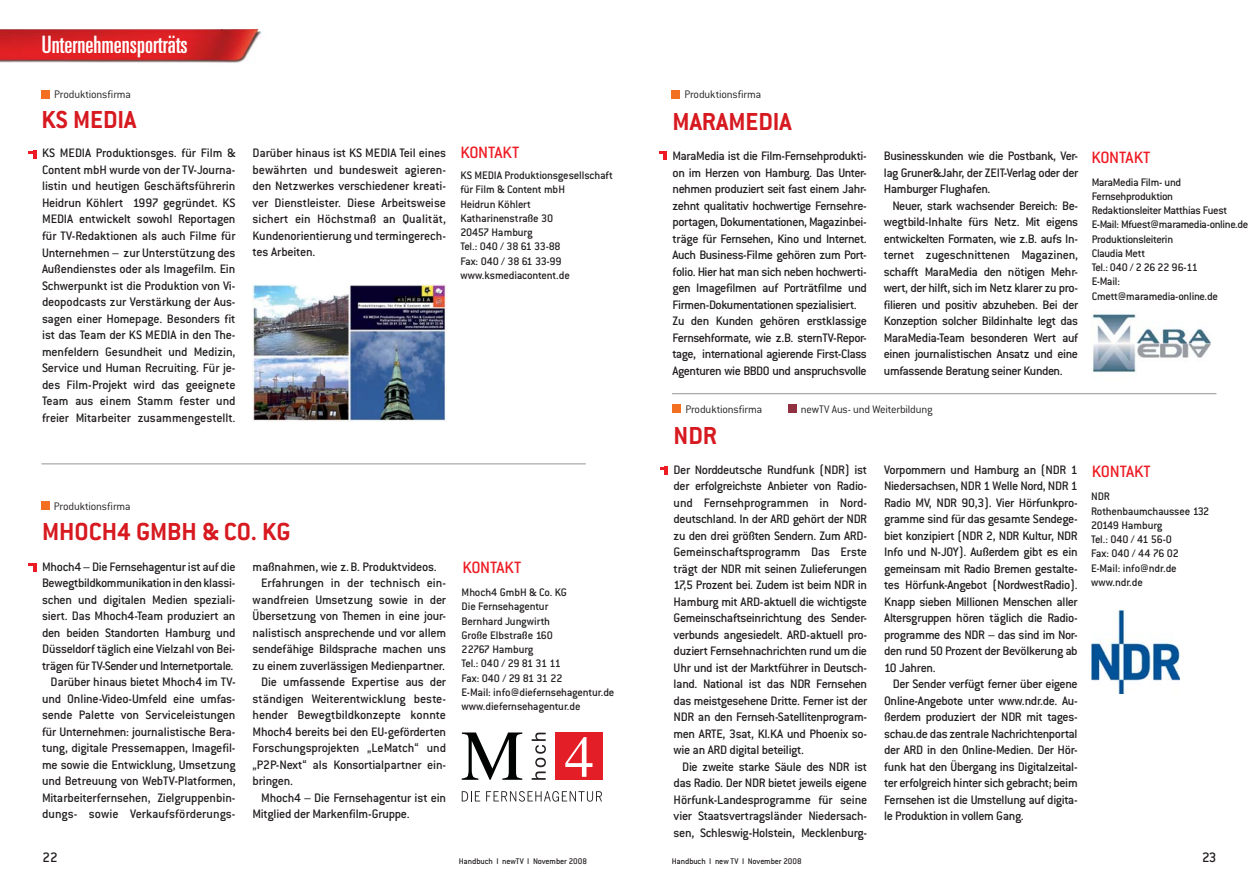
<style>
.page{position:relative;width:1259px;height:893px;background:#fff}
.page>*{position:absolute;margin:0;border:0;box-sizing:border-box;transform-origin:0 0}
.t1{font:700 27px "Conduit ITC";color:#d71920}
.t2{font:ultra-condensed 24px "Univers";color:#fff}
.t3{font:500 18px "Conduit ITC";letter-spacing:-.01em;color:#ed1c24}
.t4{font:500 15px "Conduit ITC";color:#231f20}
.t5{font:500 13.5px/16.5px "Conduit ITC";letter-spacing:-.02em;color:#231f20;text-align:justify}
.t6{font:500 12px/14.2px "Conduit ITC";letter-spacing:-.015em;color:#231f20}
.t7{font:300 12px "Conduit ITC";letter-spacing:-.01em;color:#231f20}
.t8{font:500 9px "Conduit ITC";letter-spacing:-.015em;color:#231f20}
</style>
<div class="page">
<img style="left:0;top:29px;width:262px;height:34px">
<img style="left:1091px;top:313px;width:120px;height:60px">
<hr style="left:41px;top:463px;width:545px;height:1px;background:#939598">
<svg style="left:29px;top:151px;width:7px;height:8px"></svg>
<div style="left:41px;top:90px;width:9px;height:8px;background:#f36f21"></div>
<img style="left:253px;top:284px;width:193px;height:137px">
<svg style="left:29px;top:563px;width:7px;height:9px"></svg>
<div style="left:41px;top:501px;width:9px;height:9px;background:#f36f21"></div>
<svg style="left:462px;top:732px;width:60px;height:48px"></svg>
<div style="left:555px;top:732px;width:47px;height:48px;background:#e41e26"></div>
<svg style="left:565px;top:737px;width:27px;height:40px"></svg>
<svg style="left:532px;top:733px;width:14px;height:47px"></svg>
<svg style="left:462px;top:791px;width:18px;height:10px"></svg>
<svg style="left:486px;top:791px;width:116px;height:11px"></svg>
<hr style="left:672px;top:393px;width:544px;height:1px;background:#939598">
<svg style="left:659px;top:151px;width:7px;height:8px"></svg>
<svg style="left:660px;top:467px;width:8px;height:8px"></svg>
<div style="left:673px;top:405px;width:8px;height:8px;background:#f36f21"></div>
<div style="left:671px;top:90px;width:9px;height:8px;background:#f36f21"></div>
<img style="left:1091px;top:610px;width:88px;height:84px">
<div style="left:788px;top:405px;width:8px;height:8px;background:#903041"></div>
<h2 class="t2" style="left:42px;top:36px;width:147px">Unternehmensporträts</h2>
<p class="t7" style="left:54px;top:90px;width:78px">Produktionsfirma</p>
<h1 class="t1" style="left:41px;top:108px;width:96px">KS MEDIA</h1>
<p class="t5" style="left:42px;top:146px;width:195px">KS MEDIA Produktionsges. für Film &amp; Content mbH wurde von der TV-Journa&shy;listin und heutigen Geschäftsführerin Heidrun Köhlert 1997 gegründet. KS MEDIA entwickelt sowohl Reportagen für TV-Redaktionen als auch Filme für Unternehmen – zur Unterstützung des Außendienstes oder als Imagefilm. Ein Schwerpunkt ist die Produktion von Vi&shy;deopodcasts zur Verstärkung der Aus&shy;sagen einer Homepage. Besonders fit ist das Team der KS MEDIA in den The&shy;menfeldern Gesundheit und Medizin, Service und Human Recruiting. Für je&shy;des Film-Projekt wird das geeignete Team aus einem Stamm fester und freier Mitarbeiter zusammengestellt.</p>
<p class="t5" style="left:253px;top:146px;width:195px">Darüber hinaus ist KS MEDIA Teil eines bewährten und bundesweit agieren&shy;den Netzwerkes verschiedener kreati&shy;ver Dienstleister. Diese Arbeitsweise sichert ein Höchstmaß an Qualität, Kundenorientierung und termingerech&shy;tes Arbeiten.</p>
<h3 class="t3" style="left:460px;top:145px;width:60px">KONTAKT</h3>
<p class="t6" style="left:460px;top:169px;width:154px">KS MEDIA Produktionsgesellschaft für Film &amp; Content mbH<br>Heidrun Köhlert<br>Katharinenstraße 30<br>20457 Hamburg<br>Tel.: 040 / 38 61 33-88<br>Fax: 040 / 38 61 33-99 www.ksmediacontent.de</p>
<p class="t7" style="left:54px;top:501px;width:78px">Produktionsfirma</p>
<h1 class="t1" style="left:42px;top:521px;width:250px">MHOCH4 GMBH &amp; CO. KG</h1>
<p class="t5" style="left:42px;top:559px;width:195px;text-align:right">Mhoch4 – Die Fernsehagentur ist auf die Bewegtbildkommunikation in den klassi&shy;schen und digitalen Medien speziali&shy;siert. Das Mhoch4-Team produziert an den beiden Standorten Hamburg und Düsseldorf täglich eine Vielzahl von Bei&shy;trägen für TV-Sender und Internetportale.<br>Darüber hinaus bietet Mhoch4 im TV&shy;und Online-Video-Umfeld eine umfas&shy;sende Palette von Serviceleistungen für Unternehmen: journalistische Bera&shy;tung, digitale Pressemappen, Imagefil&shy;me sowie die Entwicklung, Umsetzung und Betreuung von WebTV-Platformen, Mitarbeiterfernsehen, Zielgruppenbin&shy;dungs- sowie Verkaufsförderungs-</p>
<p class="t5" style="left:253px;top:559px;width:186px">maßnahmen, wie z. B. Produktvideos.</p>
<p class="t5" style="left:261px;top:576px;width:186px">Erfahrungen in der technisch ein-</p>
<p class="t5" style="left:253px;top:592px;width:195px">wandfreien Umsetzung sowie in der</p>
<p class="t5" style="left:253px;top:609px;width:195px">Übersetzung von Themen in eine jour-</p>
<p class="t5" style="left:253px;top:625px;width:195px">nalistisch ansprechende und vor allem</p>
<p class="t5" style="left:253px;top:642px;width:195px">sendefähige Bildsprache machen uns</p>
<p class="t5" style="left:253px;top:658px;width:194px">zu einem zuverlässigen Medienpartner.</p>
<p class="t5" style="left:261px;top:675px;width:186px">Die umfassende Expertise aus der</p>
<p class="t5" style="left:253px;top:691px;width:195px">ständigen Weiterentwicklung beste-</p>
<p class="t5" style="left:253px;top:708px;width:195px">hender Bewegtbildkonzepte konnte</p>
<p class="t5" style="left:253px;top:724px;width:195px">Mhoch4 bereits bei den EU-geförderten</p>
<p class="t5" style="left:253px;top:741px;width:195px">Forschungsprojekten „LeMatch“ und</p>
<p class="t5" style="left:253px;top:757px;width:195px">„P2P-Next“ als Konsortialpartner ein-</p>
<p class="t5" style="left:253px;top:774px;width:42px">bringen.</p>
<p class="t5" style="left:261px;top:790px;width:187px">Mhoch4 – Die Fernsehagentur ist ein</p>
<p class="t5" style="left:253px;top:807px;width:159px">Mitglied der Markenfilm-Gruppe.</p>
<h3 class="t3" style="left:462px;top:560px;width:60px">KONTAKT</h3>
<p class="t6" style="left:461px;top:586px;width:154px">Mhoch4 GmbH &amp; Co. KG<br>Die Fernsehagentur<br>Bernhard Jungwirth<br>Große Elbstraße 160<br>22767 Hamburg<br>Tel.: 040 / 29 81 31 11<br>Fax: 040 / 29 81 31 22<br>E-Mail: info@diefernsehagentur.de www.diefernsehagentur.de</p>
<p class="t7" style="left:684px;top:90px;width:78px">Produktionsfirma</p>
<h1 class="t1" style="left:672px;top:110px;width:121px">MARAMEDIA</h1>
<p class="t5" style="left:672px;top:149px;width:196px;text-align:left">MaraMedia ist die Film-Fernsehprodukti&shy;on im Herzen von Hamburg. Das Unter&shy;nehmen produziert seit fast einem Jahr&shy;zehnt qualitativ hochwertige Fernsehre&shy;portagen, Dokumentationen, Magazinbei&shy;träge für Fernsehen, Kino und Internet.<br>Auch Business-Filme gehören zum Port&shy;folio. Hier hat man sich neben hochwerti&shy;gen Imagefilmen auf Porträtfilme und Firmen-Dokumentationen spezialisiert.<br>Zu den Kunden gehören erstklassige Fernsehformate, wie z.B. sternTV-Repor&shy;tage, international agierende First-Class Agenturen wie BBDO und anspruchsvolle</p>
<p class="t5" style="left:884px;top:149px;width:196px">Businesskunden wie die Postbank, Ver&shy;lag Gruner&amp;Jahr, der ZEIT-Verlag oder der Hamburger Flughafen.</p>
<p class="t5" style="left:884px;top:198px;width:196px;text-indent:9px">Neuer, stark wachsender Bereich: Be&shy;wegtbild-Inhalte fürs Netz. Mit eigens entwickelten Formaten, wie z.B. aufs In&shy;ternet zugeschnittenen Magazinen, schafft MaraMedia den nötigen Mehr&shy;wert, der hilft, sich im Netz klarer zu pro&shy;filieren und positiv abzuheben. Bei der Konzeption solcher Bildinhalte legt das MaraMedia-Team besonderen Wert auf einen journalistischen Ansatz und eine umfassende Beratung seiner Kunden.</p>
<p class="t7" style="left:685px;top:404px;width:78px">Produktionsfirma</p>
<h1 class="t1" style="left:673px;top:424px;width:45px">NDR</h1>
<p class="t7" style="left:800px;top:404px;width:133px">newTV Aus- und Weiterbildung</p>
<p class="t5" style="left:673px;top:463px;width:195px">Der Norddeutsche Rundfunk (NDR) ist der erfolgreichste Anbieter von Radio&shy;und Fernsehprogrammen in Nord&shy;deutschland. In der ARD gehört der NDR zu den drei größten Sendern. Zum ARD-Gemeinschaftsprogramm Das Erste trägt der NDR mit seinen Zulieferungen 17,5 Prozent bei. Zudem ist beim NDR in Hamburg mit ARD-aktuell die wichtigste Gemeinschaftseinrichtung des Sender&shy;verbunds angesiedelt. ARD-aktuell pro&shy;duziert Fernsehnachrichten rund um die Uhr und ist der Marktführer in Deutsch&shy;land. National ist das NDR Fernsehen das meistgesehene Dritte. Ferner ist der NDR an den Fernseh-Satellitenprogram&shy;men ARTE, 3sat, KI.KA und Phoenix so&shy;wie an ARD digital beteiligt.</p>
<p class="t5" style="left:673px;top:760px;width:195px;text-indent:9px">Die zweite starke Säule des NDR ist das Radio. Der NDR bietet jeweils eigene Hörfunk-Landesprogramme für seine vier Staatsvertragsländer Niedersach&shy;sen, Schleswig-Holstein, Mecklenburg-</p>
<p class="t5" style="left:884px;top:463px;width:195px">Vorpommern und Hamburg an (NDR 1<br>Niedersachsen, NDR 1 Welle Nord, NDR 1<br>Radio MV, NDR 90,3). Vier Hörfunkpro&shy;gramme sind für das gesamte Sendege&shy;biet konzipiert (NDR 2, NDR Kultur, NDR Info und N-JOY). Außerdem gibt es ein gemeinsam mit Radio Bremen gestalte&shy;tes Hörfunk-Angebot (NordwestRadio).<br>Knapp sieben Millionen Menschen aller Altersgruppen hören täglich die Radio&shy;programme des NDR – das sind im Nor&shy;den rund 50 Prozent der Bevölkerung ab 10 Jahren.</p>
<p class="t5" style="left:884px;top:677px;width:195px;text-indent:9px">Der Sender verfügt ferner über eigene Online-Angebote unter www.ndr.de. Au&shy;ßerdem produziert der NDR mit tages&shy;schau.de das zentrale Nachrichtenportal der ARD in den Online-Medien. Der Hör&shy;funk hat den Übergang ins Digitalzeital&shy;ter erfolgreich hinter sich gebracht; beim Fernsehen ist die Umstellung auf digita&shy;le Produktion in vollem Gang.</p>
<h3 class="t3" style="left:1091px;top:149px;width:60px">KONTAKT</h3>
<p class="t6" style="left:1091px;top:176px;width:158px">MaraMedia Film- und<br>Fernsehproduktion<br>Redaktionsleiter Matthias Fuest<br>E-Mail: Mfuest@maramedia-online.de<br>Produktionsleiterin<br>Claudia Mett<br>Tel.: 040 / 2 26 22 96-11<br>E-Mail:<br>Cmett@maramedia-online.de</p>
<h3 class="t3" style="left:1092px;top:464px;width:60px">KONTAKT</h3>
<p class="t6" style="left:1091px;top:491px;width:120px">NDR<br>Rothenbaumchaussee 132<br>20149 Hamburg<br>Tel.: 040 / 41 56-0<br>Fax: 040 / 44 76 02<br>E-Mail: info@ndr.de www.ndr.de</p>
<p class="t4" style="left:43px;top:851px;width:17px">22</p>
<p class="t8" style="left:459px;top:857px;width:130px">Handbuch I newTV I November 2008</p>
<p class="t8" style="left:672px;top:857px;width:131px">Handbuch I new TV I November 2008</p>
<p class="t4" style="left:1202px;top:851px;width:16px">23</p>
</div>
